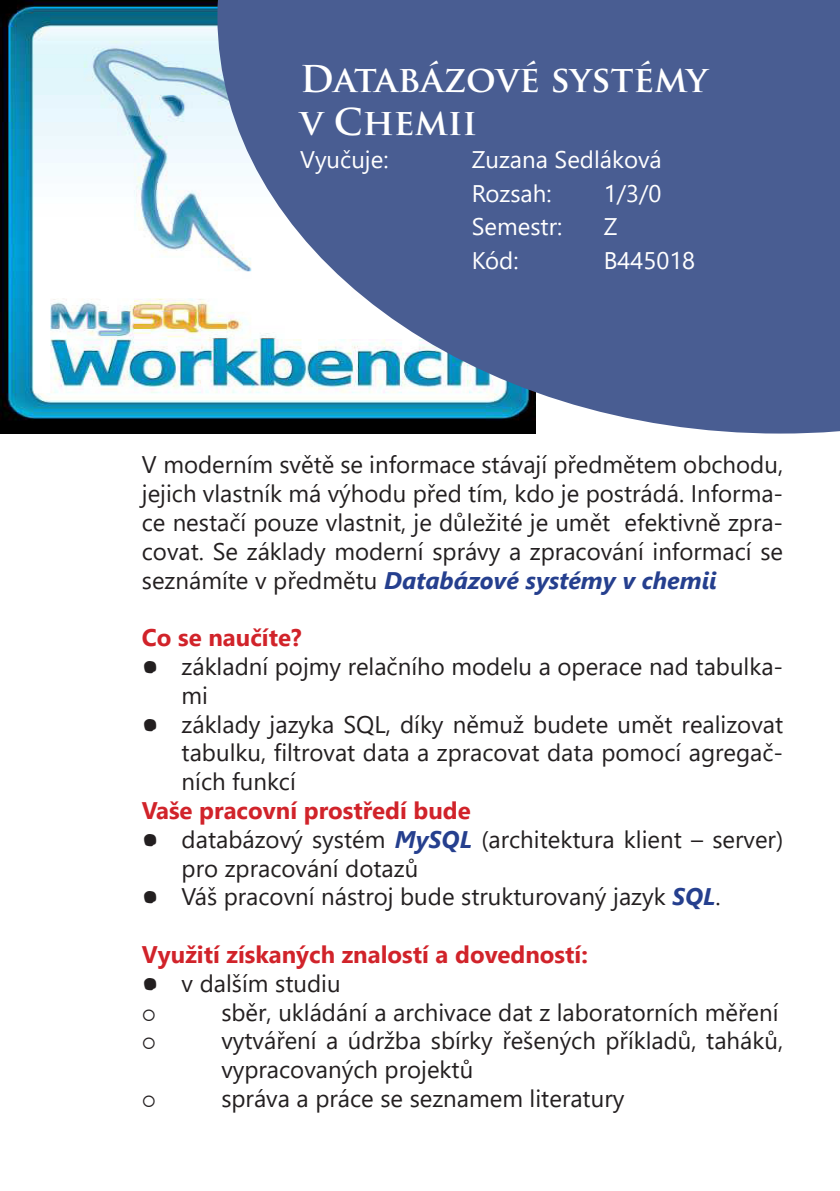
<style>
.page{position:relative;width:840px;height:1191px;background:#fff}
.page>*{position:absolute;margin:0;border:0;box-sizing:border-box;transform-origin:0 0}
.t1{font:700 36px "Trajan Pro";color:#fff}
.t2{font:28px/57.6px "Segoe Print";color:#231f20}
.Body{font:24px/28.8px "Segoe UI";color:#231f20;text-align:justify}
.Body_2{font:24px/28.8px "Segoe UI";color:#231f20}
.Nadpis_1{font:700 24px "Segoe UI";color:#d1232a}
.t3{font:24px "Segoe UI";color:#fff}
.s1{font-weight:700;font-style:italic;color:#253f8e}
</style>
<div class="page">
<img style="left:0;top:0;width:217px;height:433px">
<svg style="left:217px;top:0;width:622px;height:433px;background:#5b719e"></svg>
<p class="t1" style="left:300px;top:56px;width:409px">Databázové systémy</p>
<p class="t1" style="left:300px;top:99px;width:179px">v Chemii</p>
<p class="t3" style="left:300px;top:141px;width:90px">Vyučuje:</p>
<p class="t3" style="left:471px;top:141px;width:191px">Zuzana Sedláková</p>
<p class="t3" style="left:471px;top:174px;width:81px">Rozsah:</p>
<p class="t3" style="left:603px;top:174px;width:59px">1/3/0</p>
<p class="t3" style="left:471px;top:207px;width:92px">Semestr:</p>
<p class="t3" style="left:603px;top:207px;width:15px">Z</p>
<p class="t3" style="left:471px;top:241px;width:48px">Kód:</p>
<p class="t3" style="left:603px;top:241px;width:93px">B445018</p>
<p class="Body" style="left:142px;top:450px;width:642px">V moderním světě se informace stávají předmětem obchodu, jejich vlastník má výhodu před tím, kdo je postrádá. Informa&shy;ce nestačí pouze vlastnit, je důležité je umět efektivně zpra&shy;covat. Se základy moderní správy a zpracování informací se sezná- míte v předmětu <span class="s1">Databázové systémy v chemii</span></p>
<p class="Nadpis_1" style="left:142px;top:618px;width:161px">Co se naučíte?</p>
<p class="Body" style="left:181px;top:651px;width:602px">základní pojmy relačního modelu a operace nad tabulka&shy;mi</p>
<p class="Body" style="left:181px;top:709px;width:602px">základy jazyka SQL, díky němuž budete umět realizovat tabulku, filtrovat data a zpracovat data pomocí agregač&shy;ních funkcí</p>
<p class="Nadpis_1" style="left:142px;top:791px;width:330px">Vaše pracovní prostředí bude</p>
<p class="Body" style="left:181px;top:824px;width:602px">databázový systém <span class="s1">MySQL</span> (architektura klient – server) pro zpracování dotazů</p>
<p class="Body" style="left:181px;top:882px;width:540px">Váš pracovní nástroj bude strukturovaný jazyk <span class="s1">SQL</span>.</p>
<p class="Nadpis_1" style="left:142px;top:935px;width:447px">Využití získaných znalostí a dovedností:</p>
<p class="Body" style="left:181px;top:968px;width:160px">v dalším studiu</p>
<p class="Body_2" style="left:221px;top:997px;width:558px">sběr, ukládání a archivace dat z laboratorních měření</p>
<p class="Body_2" style="left:221px;top:1026px;width:563px">vytváření a údržba sbírky řešených příkladů, taháků, vypracovaných projektů</p>
<p class="Body_2" style="left:221px;top:1083px;width:404px">správa a práce se seznamem literatury</p>
<p class="t2" style="left:142px;top:635px;width:18px">● ●</p>
<p class="t2" style="left:142px;top:808px;width:18px">● ●</p>
<p class="t2" style="left:142px;top:952px;width:18px">●</p>
</div>
